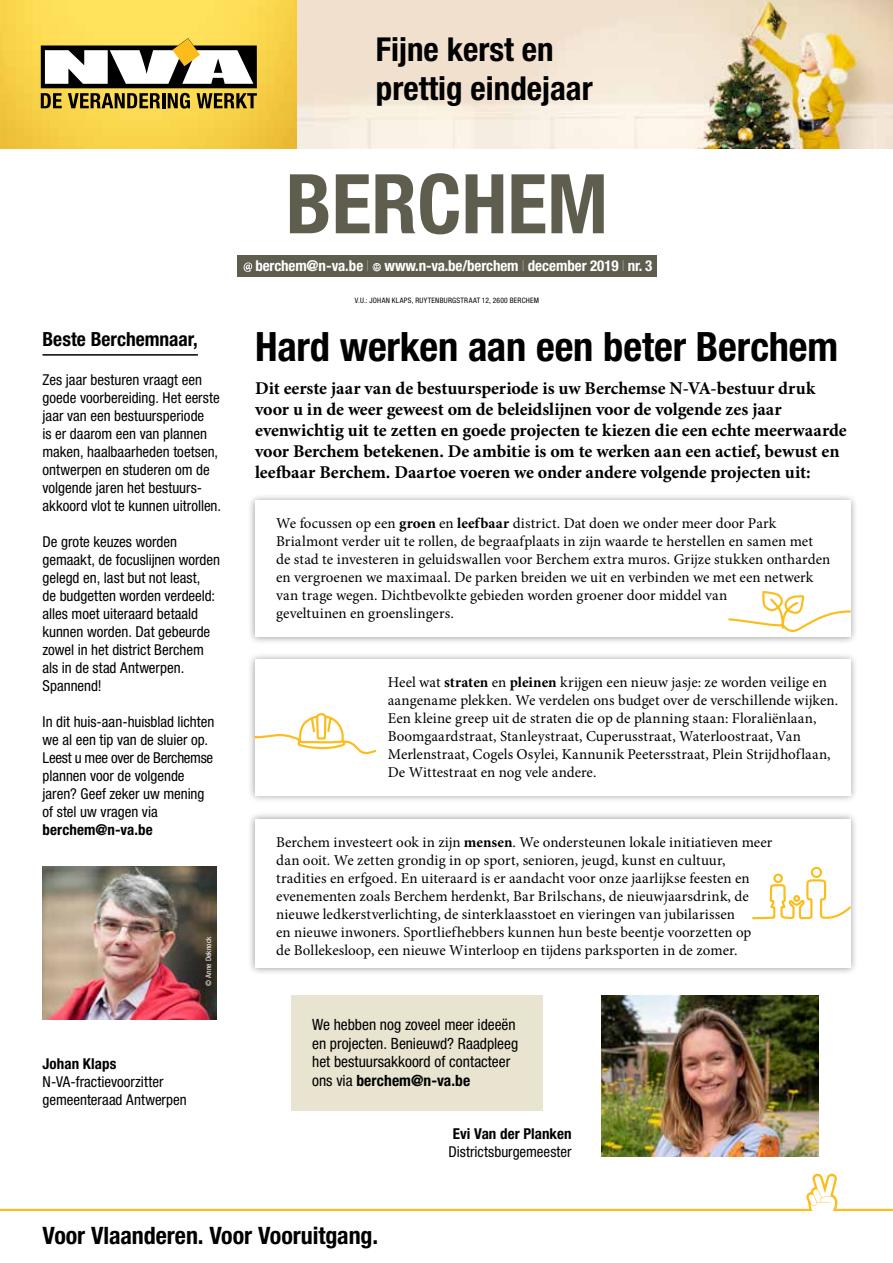
<style>
.page{position:relative;width:893px;height:1263px;background:#fff}
.page>*{position:absolute;margin:0;border:0;box-sizing:border-box;transform-origin:0 0}
.t1{font:700 condensed 82.5px "Helvetica Neue LT Std";color:#5e5d4e}
.t2{font:700 condensed 40.5px "Helvetica Neue LT Std";letter-spacing:-.005em;color:#000}
.t3{font:700 condensed 33px/39px "Helvetica Neue LT Std";color:#000}
.t4{font:700 condensed 24px "Helvetica Neue LT Std";letter-spacing:-.005em;color:#000}
.t5{font:700 condensed 19.5px "Helvetica Neue LT Std";color:#000}
.t6{font:700 18px/21px "Minion Pro";letter-spacing:-.005em;color:#000}
.t7{font:700 condensed 17.55px "Helvetica Neue LT Std";letter-spacing:-.005em;color:#000}
.t8{font:condensed 15.6px/18.6px "Helvetica Neue LT Std";color:#000}
.t9{font:15px/18px "Minion Pro";color:#000}
.t10{font:condensed 15px/18px "Helvetica Neue LT Std";color:#000}
.t11{font:700 condensed 15px "Helvetica Neue LT Std";letter-spacing:-.01em;color:#fff}
.t12{font:700 condensed 15px "Helvetica Neue LT Std";letter-spacing:.005em;color:#000}
.t13{font:condensed 7.5px "Helvetica Neue LT Std";letter-spacing:.035em;color:#000}
.t14{font:condensed 7.5px "Helvetica Neue LT Std";letter-spacing:.015em;color:#fff}
.s1{font-weight:400;font-size:14.55px}
.s2{font-weight:200}
.s3{font-weight:700}
</style>
<div class="page">
<div style="left:237px;top:255px;width:420px;height:21px;background:#5e5d4e"></div>
<svg style="left:244px;top:262px;width:8px;height:10px"></svg>
<svg style="left:373px;top:263px;width:8px;height:8px"></svg>
<img style="left:0;top:0;width:298px;height:149px">
<svg style="left:41px;top:38px;width:216px;height:71px"></svg>
<img style="left:298px;top:0;width:595px;height:149px">
<hr style="left:43px;top:354px;width:155px;height:2px;background:#000">
<img style="left:43px;top:866px;width:173px;height:153px">
<img style="left:601px;top:995px;width:218px;height:162px">
<div style="left:291px;top:994px;width:252px;height:116px;background:#e8e4d0"></div>
<div style="left:247px;top:493px;width:611px;height:152px;background:#000;opacity:.4"></div>
<div style="left:255px;top:501px;width:595px;height:136px;background:#fff"></div>
<svg style="left:727px;top:590px;width:125px;height:48px"></svg>
<div style="left:247px;top:811px;width:611px;height:165px;background:#000;opacity:.4"></div>
<div style="left:255px;top:819px;width:595px;height:149px;background:#fff"></div>
<svg style="left:752px;top:866px;width:101px;height:55px"></svg>
<div style="left:247px;top:652px;width:611px;height:151px;background:#000;opacity:.4"></div>
<div style="left:255px;top:659px;width:595px;height:137px;background:#fff"></div>
<svg style="left:250px;top:712px;width:127px;height:46px"></svg>
<svg style="left:0;top:1173px;width:893px;height:38px"></svg>
<h3 class="t3" style="left:376px;top:30px;width:218px">Fijne kerst en prettig eindejaar</h3>
<p class="t7" style="left:326px;top:45px;width:180px">Vrijdag 31 januari <span class="s1">19.30 uur</span></p>
<h1 class="t1" style="left:286px;top:154px;width:324px">BERCHEM</h1>
<p class="t11" style="left:255px;top:257px;width:398px">berchem@n-va.be <span class="s2">I</span> www.n-va.be/berchem <span class="s2">I</span> december 2019 <span class="s2">I</span> nr. 3</p>
<h3 class="t5" style="left:43px;top:327px;width:157px">Beste Berchemnaar,</h3>
<p class="t10" style="left:43px;top:370px;width:180px">Zes jaar besturen vraagt een goede voorbereiding. Het eerste jaar van een bestuursperiode<br>is er daarom een van plannen maken, haalbaarheden toetsen, ontwerpen en studeren om de volgende jaren het bestuurs&shy;akkoord vlot te kunnen uitrollen.</p>
<p class="t10" style="left:43px;top:532px;width:179px">De grote keuzes worden gemaakt, de focuslijnen worden gelegd en, last but not least,<br>de budgetten worden verdeeld: alles moet uiteraard betaald kunnen worden. Dat gebeurde zowel in het district Berchem als in de stad Antwerpen.<br>Spannend!</p>
<p class="t10" style="left:43px;top:712px;width:173px">In dit huis-aan-huisblad lichten we al een tip van de sluier op.<br>Leest u mee over de Berchemse plannen voor de volgende jaren? Geef zeker uw mening of stel uw vragen via</p>
<p class="t12" style="left:43px;top:820px;width:112px">berchem@n-va.be</p>
<p class="t14" style="left:204px;top:985px;width:51px;rotate:-90deg">© Anne Deknock</p>
<p class="t12" style="left:43px;top:1054px;width:75px">Johan Klaps</p>
<p class="t10" style="left:43px;top:1072px;width:146px">N-VA-fractievoorzitter gemeenteraad Antwerpen</p>
<p class="t13" style="left:355px;top:296px;width:186px">V.U.: JOHAN KLAPS, RUYTENBURGSTRAAT 12, 2600 BERCHEM</p>
<h2 class="t2" style="left:255px;top:322px;width:585px">Hard werken aan een beter Berchem</h2>
<p class="t6" style="left:255px;top:378px;width:593px">Dit eerste jaar van de bestuursperiode is uw Berchemse N-VA-bestuur druk voor u in de weer geweest om de beleidslijnen voor de volgende zes jaar evenwichtig uit te zetten en goede projecten te kiezen die een echte meerwaarde voor Berchem betekenen. De ambitie is om te werken aan een actief, bewust en leefbaar Berchem. Daartoe voeren we onder andere volgende projecten uit:</p>
<p class="t9" style="left:276px;top:514px;width:556px">We focussen op een <span class="s3">groen</span> en <span class="s3">leefbaar</span> district. Dat doen we onder meer door Park Brialmont verder uit te rollen, de begraafplaats in zijn waarde te herstellen en samen met de stad te investeren in geluidswallen voor Berchem extra muros. Grijze stukken ontharden en vergroenen we maximaal. De parken breiden we uit en verbinden we met een netwerk van trage wegen. Dichtbevolkte gebieden worden groener door middel van<br>geveltuinen en groenslingers.</p>
<p class="t9" style="left:388px;top:673px;width:452px">Heel wat <span class="s3">straten</span> en <span class="s3">pleinen</span> krijgen een nieuw jasje: ze worden veilige en aangename plekken. We verdelen ons budget over de verschillende wijken.<br>Een kleine greep uit de straten die op de planning staan: Floraliënlaan, Boomgaardstraat, Stanleystraat, Cuperusstraat, Waterloostraat, Van Merlenstraat, Cogels Osylei, Kannunik Peetersstraat, Plein Strijdhoflaan, De Wittestraat en nog vele andere.</p>
<p class="t9" style="left:276px;top:833px;width:498px">Berchem investeert ook in zijn <span class="s3">mensen</span>. We ondersteunen lokale initiatieven meer dan ooit. We zetten grondig in op sport, senioren, jeugd, kunst en cultuur, tradities en erfgoed. En uiteraard is er aandacht voor onze jaarlijkse feesten en evenementen zoals Berchem herdenkt, Bar Brilschans, de nieuwjaarsdrink, de nieuwe ledkerstverlichting, de sinterklaasstoet en vieringen van jubilarissen<br>en nieuwe inwoners. Sportliefhebbers kunnen hun beste beentje voorzetten op<br>de Bollekesloop, een nieuwe Winterloop en tijdens parksporten in de zomer.</p>
<p class="t8" style="left:312px;top:1015px;width:207px">We hebben nog zoveel meer ideeën en projecten. Benieuwd? Raadpleeg het bestuursakkoord of contacteer ons via <span class="s3">berchem@n-va.be</span></p>
<p class="t12" style="left:453px;top:1124px;width:120px">Evi Van der Planken</p>
<p class="t10" style="left:448px;top:1142px;width:125px">Districtsburgemeester</p>
<h3 class="t4" style="left:43px;top:1221px;width:337px">Voor Vlaanderen. Voor Vooruitgang.</h3>
</div>
